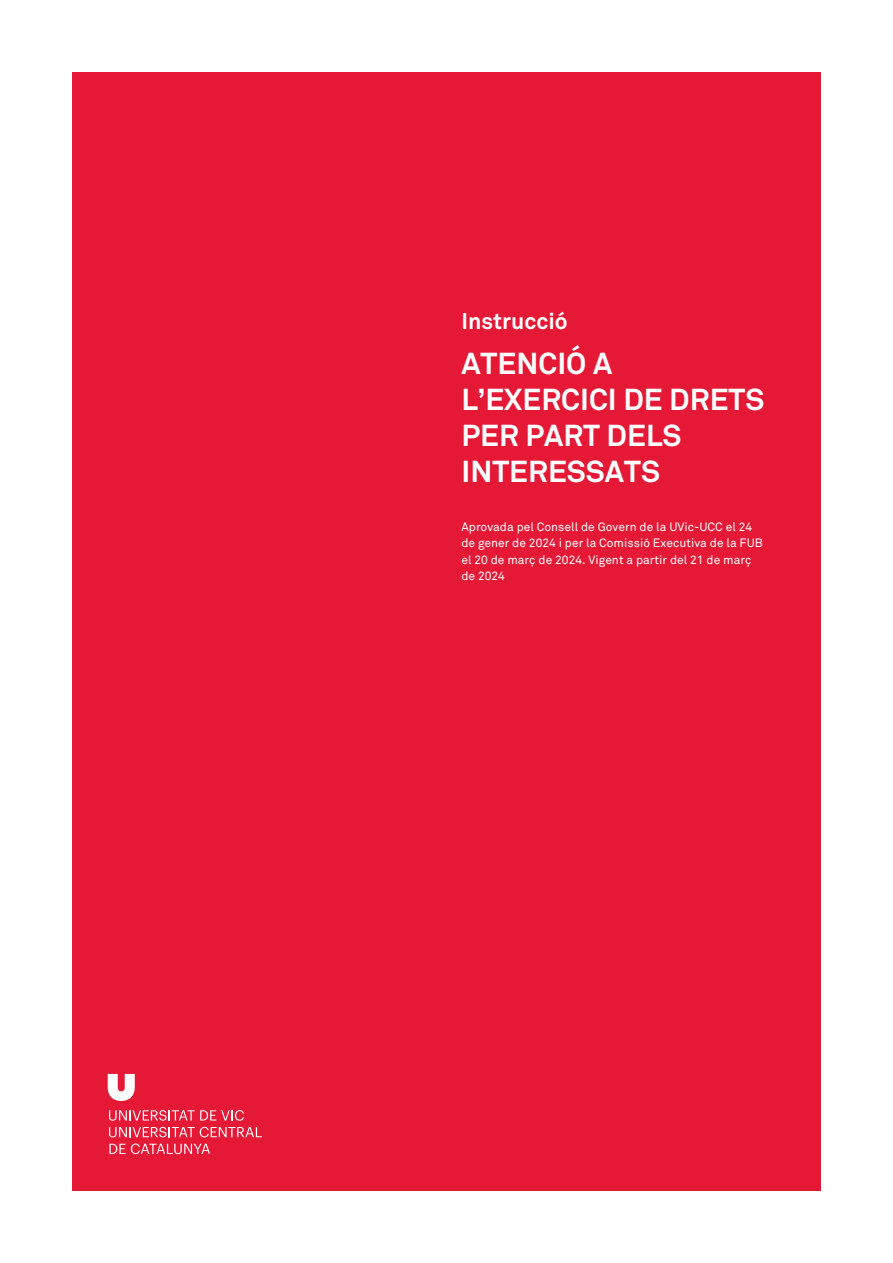
<style>
.page{position:relative;width:893px;height:1263px;background:#fff}
.page>*{position:absolute;margin:0;border:0;box-sizing:border-box;transform-origin:0 0}
.t1{font:700 30px/36px "Akkurat Pro";color:#fff}
.t2{font:700 22.5px "Akkurat Pro";color:#fff}
.t3{font:12px/16.5px "Akkurat Pro";color:#fff}
</style>
<div class="page">
<div style="left:72px;top:72px;width:749px;height:1119px;background:#e51836"></div>
<svg style="left:108px;top:1074px;width:27px;height:27px"></svg>
<svg style="left:109px;top:1110px;width:135px;height:11px"></svg>
<svg style="left:109px;top:1127px;width:153px;height:10px"></svg>
<svg style="left:109px;top:1143px;width:101px;height:11px"></svg>
<p class="t2" style="left:461px;top:308px;width:108px">Instrucció</p>
<p class="t1" style="left:461px;top:346px;width:305px">ATENCIÓ A<br>L’EXERCICI DE DRETS<br>PER PART DELS<br>INTERESSATS</p>
<p class="t3" style="left:461px;top:518px;width:303px">Aprovada pel Consell de Govern de la UVic-UCC el 24 de gener de 2024 i per la Comissió Executiva de la FUB el 20 de març de 2024. Vigent a partir del 21 de març de 2024</p>
</div>
